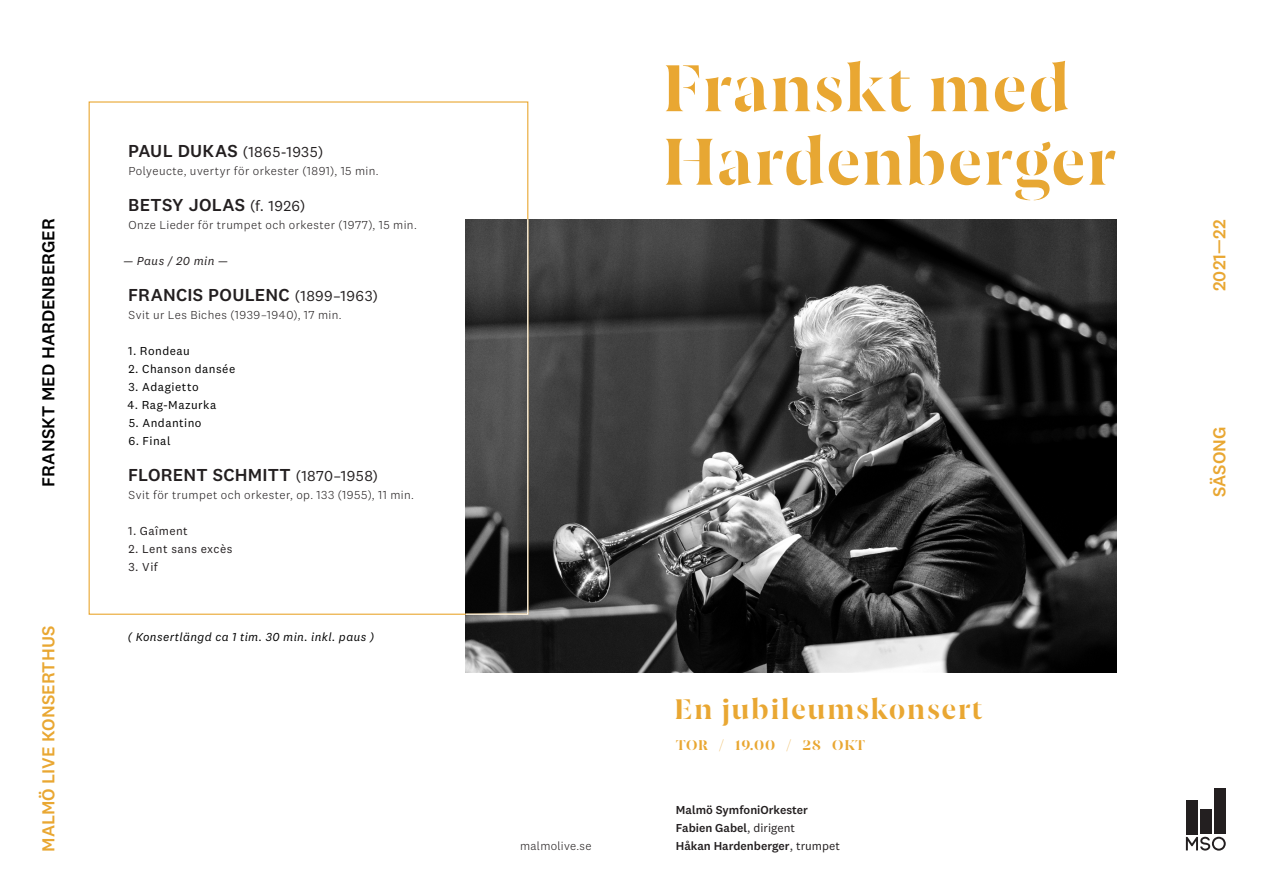
<style>
.page{position:relative;width:1268px;height:893px;background:#fff}
.page>*{position:absolute;margin:0;border:0;box-sizing:border-box;transform-origin:0 0}
.t1{font:700 63px "Joane Stencil";letter-spacing:.01em;color:#e7a733}
.t2{font:700 63px "Joane Stencil";letter-spacing:.015em;color:#e9a732}
.t3{font:700 27px "Joane Stencil";letter-spacing:.055em;color:#e9a732}
.t4{font:500 18px "National 2";letter-spacing:.015em;color:#231f20}
.t5{font:500 18px "National 2";letter-spacing:.005em;color:#e9a732}
.t6{font:500 18px "National 2";color:#000}
.t7{font:15px "National 2";letter-spacing:.025em;color:#231f20}
.t8{font:700 13.5px "Joane Stencil";letter-spacing:.055em;color:#e9a732}
.t9{font:300 12px "National 2";letter-spacing:.035em;color:#231f20}
.t10{font:12px "National 2";letter-spacing:.04em;color:#000}
.t11{font:500 12px/18px "National 2";color:#231f20}
.t12{font:italic 12px "National 2";letter-spacing:.03em;color:#000}
.t13{font:12px "National 2";letter-spacing:.04em;color:#231f20}
.t14{font:italic 12px "National 2";letter-spacing:.035em;color:#231f20}
.s1{font-weight:500;font-size:18px}
.s2{font-weight:400;font-size:15px}
.s3{font-weight:400}
</style>
<div class="page">
<img style="left:465px;top:219px;width:651px;height:454px">
<div style="left:1185px;top:800px;width:12px;height:34px;background:#231f20"></div>
<div style="left:1199px;top:810px;width:12px;height:24px;background:#231f20"></div>
<div style="left:1213px;top:788px;width:12px;height:46px;background:#231f20"></div>
<svg style="left:1185px;top:837px;width:40px;height:14px"></svg>
<svg style="left:464px;top:218px;width:65px;height:397px"></svg>
<p class="t6" style="left:37px;top:487px;width:270px;rotate:-90deg">FRANSKT MED HARDENBERGER</p>
<p class="t5" style="left:37px;top:852px;width:228px;rotate:-90deg">MALMÖ LIVE KONSERTHUS</p>
<p class="t7" style="left:128px;top:143px;width:197px"><span class="s1">PAUL DUKAS</span> (1865-1935)</p>
<p class="t9" style="left:128px;top:164px;width:252px">Polyeucte, uvertyr för orkester (1891), 15 min.</p>
<p class="t4" style="left:128px;top:194px;width:178px">BETSY JOLAS <span class="s2">(f. 1926)</span></p>
<p class="t9" style="left:128px;top:218px;width:290px">Onze Lieder för trumpet och orkester (1977), 15 min.</p>
<p class="t14" style="left:123px;top:254px;width:106px">— Paus / 20 min —</p>
<p class="t4" style="left:128px;top:284px;width:251px">FRANCIS POULENC <span class="s2">(1899–1963)</span></p>
<p class="t9" style="left:128px;top:308px;width:214px">Svit ur Les Biches (1939–1940), 17 min.</p>
<p class="t10" style="left:128px;top:344px;width:63px">1. Rondeau</p>
<p class="t10" style="left:128px;top:362px;width:108px">2. Chanson dansée</p>
<p class="t10" style="left:128px;top:380px;width:72px">3. Adagietto</p>
<p class="t10" style="left:128px;top:398px;width:90px">4. Rag-Mazurka</p>
<p class="t10" style="left:129px;top:416px;width:74px">5. Andantino</p>
<p class="t10" style="left:128px;top:434px;width:44px">6. Final</p>
<p class="t4" style="left:128px;top:464px;width:251px">FLORENT SCHMITT <span class="s2">(1870–1958)</span></p>
<p class="t9" style="left:128px;top:488px;width:287px">Svit för trumpet och orkester, op. 133 (1955), 11 min.</p>
<p class="t13" style="left:128px;top:524px;width:61px">1. Gaîment</p>
<p class="t13" style="left:128px;top:542px;width:105px">2. Lent sans excès</p>
<p class="t13" style="left:128px;top:560px;width:31px">3. Vif</p>
<p class="t12" style="left:128px;top:630px;width:248px">( Konsertlängd ca 1 tim. 30 min. inkl. paus )</p>
<p class="t2" style="left:661px;top:45px;width:409px">Franskt med</p>
<p class="t1" style="left:661px;top:119px;width:455px">Hardenberger</p>
<p class="t9" style="left:520px;top:839px;width:73px">malmolive.se</p>
<p class="t3" style="left:674px;top:690px;width:309px">En jubileumskonsert</p>
<p class="t8" style="left:676px;top:735px;width:190px">TOR / 19.00 / 28 OKT</p>
<p class="t11" style="left:675px;top:801px;width:134px">Malmö SymfoniOrkester</p>
<p class="t11" style="left:675px;top:819px;width:165px">Fabien Gabel<span class="s3">, dirigent<br></span>Håkan Hardenberger<span class="s3">, trumpet</span></p>
<p class="t5" style="left:1207px;top:291px;width:74px;rotate:-90deg">2021—22</p>
<p class="t5" style="left:1207px;top:497px;width:72px;rotate:-90deg">SÄSONG</p>
</div>
